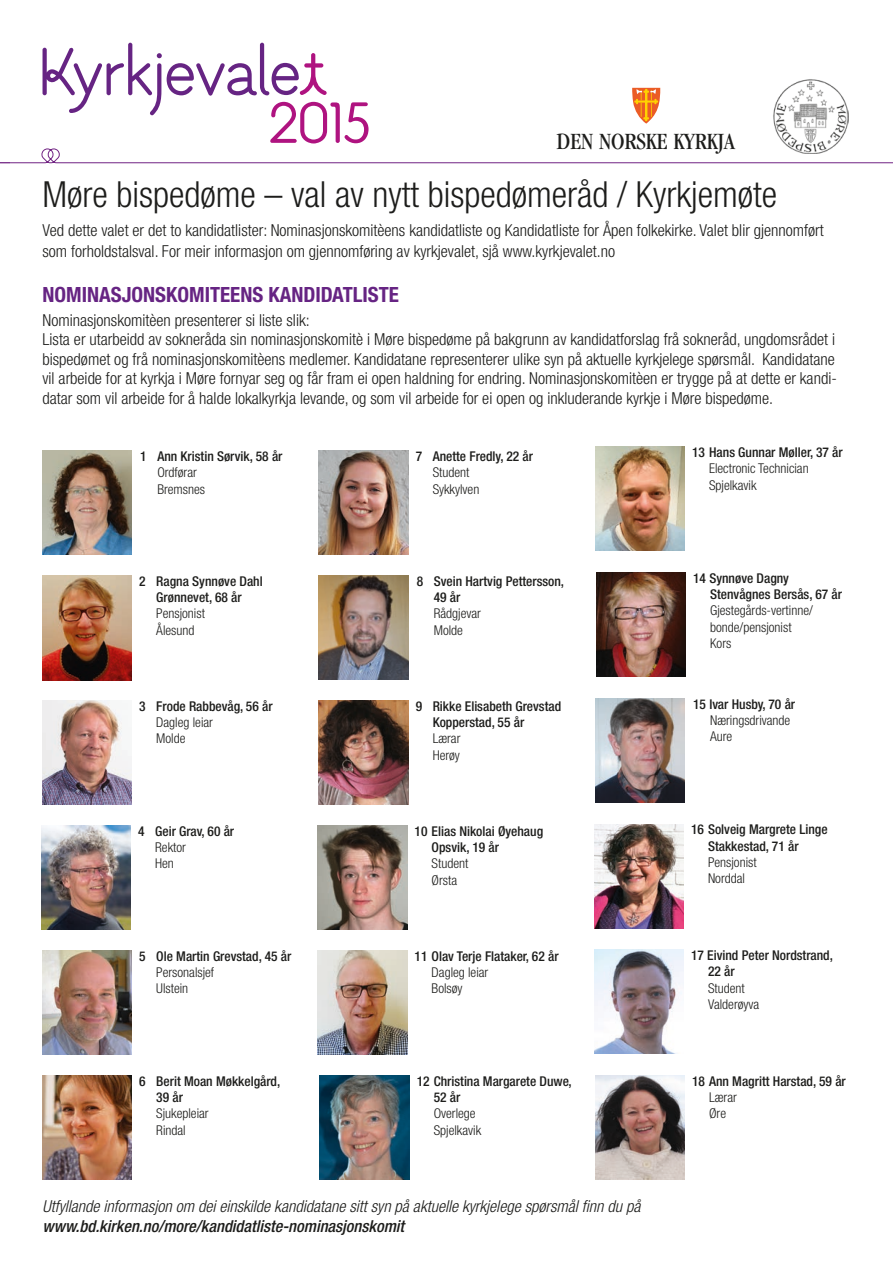
<style>
.page{position:relative;width:893px;height:1263px;background:#fff}
.page>*{position:absolute;margin:0;border:0;box-sizing:border-box;transform-origin:0 0}
.t1{font:300 condensed 36px "Helvetica Neue";color:#1d1d1b}
.t2{font:condensed 24.15px "Garamond";color:#1d1d1b}
.t3{font:700 condensed 21px "Helvetica Neue";color:#662483}
.t4{font:300 condensed 16.5px/19.5px "Helvetica Neue";color:#1d1d1b}
.t5{font:italic 300 condensed 16.5px "Helvetica Neue";color:#1d1d1b}
.t6{font:italic 500 condensed 16.5px "Helvetica Neue";color:#1d1d1b}
.t7{font:500 condensed 13.5px/16.2px "Helvetica Neue";color:#1d1d1b}
.t8{font:300 condensed 13.5px/16.2px "Helvetica Neue";color:#1d1d1b}
</style>
<div class="page">
<svg style="left:0;top:43px;width:893px;height:120px"></svg>
<img style="left:43px;top:450px;width:89px;height:105px">
<img style="left:319px;top:575px;width:89px;height:105px">
<img style="left:595px;top:698px;width:90px;height:104px">
<img style="left:43px;top:576px;width:89px;height:104px">
<img style="left:319px;top:701px;width:89px;height:104px">
<img style="left:594px;top:824px;width:90px;height:104px">
<img style="left:43px;top:700px;width:89px;height:105px">
<img style="left:318px;top:825px;width:89px;height:104px">
<img style="left:594px;top:950px;width:90px;height:104px">
<img style="left:41px;top:825px;width:90px;height:104px">
<img style="left:318px;top:950px;width:89px;height:104px">
<img style="left:595px;top:1075px;width:90px;height:104px">
<img style="left:43px;top:950px;width:89px;height:104px">
<img style="left:320px;top:1075px;width:89px;height:104px">
<img style="left:43px;top:1075px;width:89px;height:104px">
<img style="left:595px;top:447px;width:90px;height:104px">
<img style="left:319px;top:450px;width:89px;height:105px">
<img style="left:596px;top:572px;width:90px;height:105px">
<h2 class="t2" style="left:557px;top:128px;width:180px">DEN NORSKE KYRKJA</h2>
<h1 class="t1" style="left:43px;top:173px;width:736px">Møre bispedøme – val av nytt bispedømeråd / Kyrkjemøte</h1>
<p class="t4" style="left:43px;top:220px;width:783px;line-height:21px">Ved dette valet er det to kandidatlister: Nominasjonskomitèens kandidatliste og Kandidatliste for Åpen folkekirke. Valet blir gjennomført som forholdstalsval. For meir informasjon om gjennomføring av kyrkjevalet, sjå www.kyrkjevalet.no</p>
<p class="t3" style="left:43px;top:282px;width:358px">NOMINASJONSKOMITEENS KANDIDATLISTE</p>
<p class="t4" style="left:43px;top:310px;width:796px">Nominasjonskomitèen presenterer si liste slik:<br>Lista er utarbeidd av sokneråda sin nominasjonskomitè i Møre bispedøme på bakgrunn av kandidatforslag frå sokneråd, ungdomsrådet i bispedømet og frå nominasjonskomitèens medlemer. Kandidatane representerer ulike syn på aktuelle kyrkjelege spørsmål. Kandidatane vil arbeide for at kyrkja i Møre fornyar seg og får fram ei open haldning for endring. Nominasjonskomitèen er trygge på at dette er kandi&shy;datar som vil arbeide for å halde lokalkyrkja levande, og som vil arbeide for ei open og inkluderande kyrkje i Møre bispedøme.</p>
<p class="t7" style="left:140px;top:448px;width:144px">1 Ann Kristin Sørvik, 58 år</p>
<p class="t8" style="left:157px;top:464px;width:49px">Ordførar<br>Bremsnes</p>
<p class="t7" style="left:139px;top:573px;width:125px;text-align:center">2 Ragna Synnøve Dahl<br>Grønnevet, 68 år</p>
<p class="t8" style="left:156px;top:605px;width:50px">Pensjonist<br>Ålesund</p>
<p class="t7" style="left:139px;top:698px;width:135px">3 Frode Rabbevåg, 56 år</p>
<p class="t8" style="left:156px;top:714px;width:58px">Dagleg leiar<br>Molde</p>
<p class="t7" style="left:138px;top:823px;width:98px">4 Geir Grav, 60 år</p>
<p class="t8" style="left:155px;top:839px;width:32px">Rektor<br>Hen</p>
<p class="t7" style="left:139px;top:948px;width:154px">5 Ole Martin Grevstad, 45 år</p>
<p class="t8" style="left:156px;top:964px;width:59px">Personalsjef<br>Ulstein</p>
<p class="t7" style="left:156px;top:1073px;width:126px;text-indent:-17px">6 Berit Moan Møkkelgård,<br>39 år</p>
<p class="t8" style="left:156px;top:1105px;width:54px">Sjukepleiar<br>Rindal</p>
<p class="t7" style="left:416px;top:448px;width:119px">7 Anette Fredly, 22 år</p>
<p class="t8" style="left:433px;top:464px;width:48px">Student<br>Sykkylven</p>
<p class="t7" style="left:434px;top:573px;width:132px;text-indent:-17px">8 Svein Hartvig Pettersson,<br>49 år</p>
<p class="t8" style="left:434px;top:605px;width:49px">Rådgjevar<br>Molde</p>
<p class="t7" style="left:433px;top:698px;width:130px;text-indent:-17px">9 Rikke Elisabeth Grevstad<br>Kopperstad, 55 år</p>
<p class="t8" style="left:433px;top:730px;width:29px">Lærar<br>Herøy</p>
<p class="t7" style="left:432px;top:823px;width:113px;text-indent:-17px">10 Elias Nikolai Øyehaug<br>Opsvik, 19 år</p>
<p class="t8" style="left:432px;top:855px;width:38px">Student<br>Ørsta</p>
<p class="t7" style="left:415px;top:948px;width:146px">11 Olav Terje Flataker, 62 år</p>
<p class="t8" style="left:432px;top:964px;width:58px">Dagleg leiar<br>Bolsøy</p>
<p class="t7" style="left:434px;top:1073px;width:140px;text-indent:-17px">12 Christina Margarete Duwe,<br>52 år</p>
<p class="t8" style="left:434px;top:1105px;width:49px">Overlege<br>Spjelkavik</p>
<p class="t5" style="left:43px;top:1197px;width:599px">Utfyllande informasjon om dei einskilde kandidatane sitt syn på aktuelle kyrkjelege spørsmål finn du på</p>
<p class="t6" style="left:43px;top:1216px;width:363px">www.bd.kirken.no/more/kandidatliste-nominasjonskomit</p>
<p class="t7" style="left:692px;top:444px;width:152px">13 Hans Gunnar Møller, 37 år</p>
<p class="t8" style="left:709px;top:460px;width:101px">Electronic Technician<br>Spjelkavik</p>
<p class="t7" style="left:710px;top:570px;width:133px;text-indent:-17px">14 Synnøve Dagny<br>Stenvågnes Bersås, 67 år</p>
<p class="t8" style="left:710px;top:602px;width:104px">Gjestegårds-vertinne/ bonde/pensjonist<br>Kors</p>
<p class="t7" style="left:693px;top:696px;width:104px">15 Ivar Husby, 70 år</p>
<p class="t8" style="left:710px;top:712px;width:82px">Næringsdrivande<br>Aure</p>
<p class="t7" style="left:708px;top:821px;width:121px;text-indent:-17px">16 Solveig Margrete Linge<br>Stakkestad, 71 år</p>
<p class="t8" style="left:708px;top:854px;width:50px">Pensjonist<br>Norddal</p>
<p class="t7" style="left:708px;top:947px;width:126px;text-indent:-17px">17 Eivind Peter Nordstrand,<br>22 år</p>
<p class="t8" style="left:708px;top:980px;width:53px">Student<br>Valderøyva</p>
<p class="t7" style="left:692px;top:1073px;width:155px">18 Ann Magritt Harstad, 59 år</p>
<p class="t8" style="left:709px;top:1089px;width:29px">Lærar<br>Øre</p>
</div>
